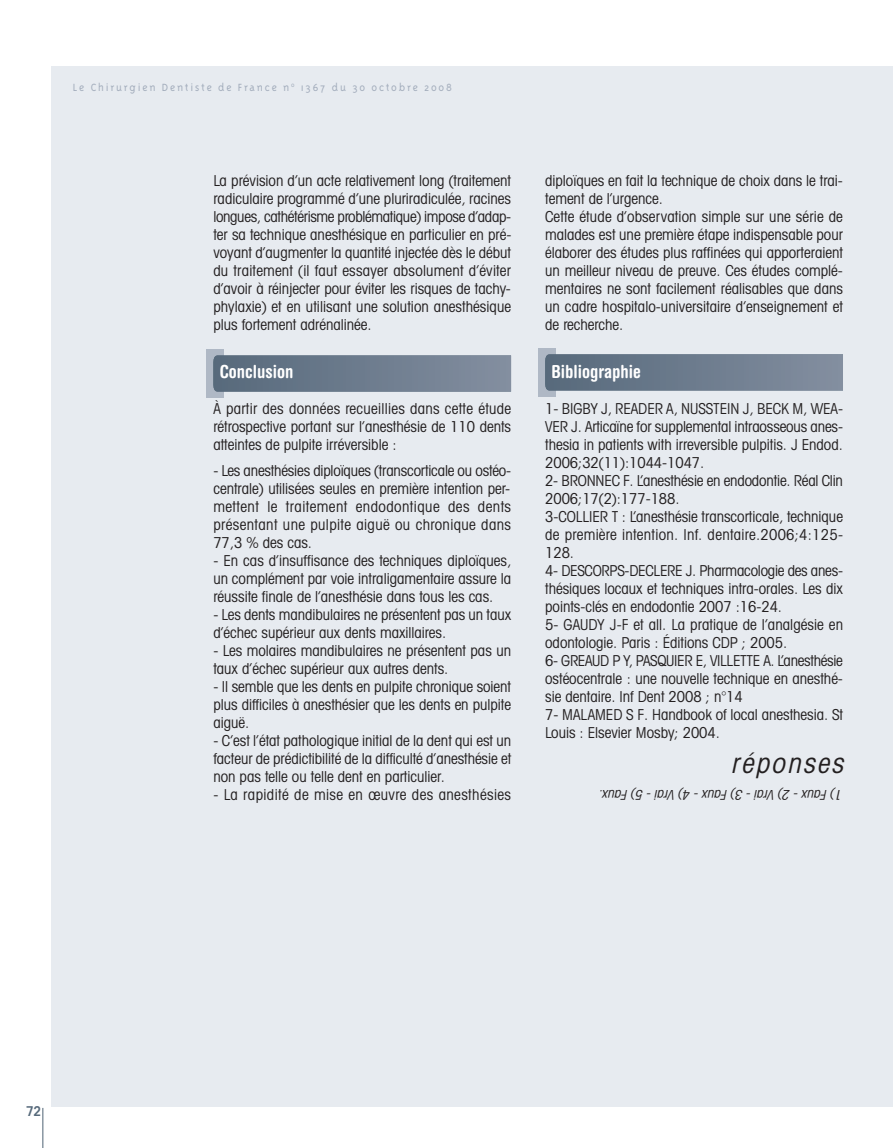
<style>
.page{position:relative;width:893px;height:1148px;background:#fff}
.page>*{position:absolute;margin:0;border:0;box-sizing:border-box;transform-origin:0 0}
.t1{font:italic condensed 27px "Avant Garde IT Cby BT";color:#231f20}
.t2{font:700 condensed 18px "Helvetica Rounded";color:#fff}
.t3{font:condensed 15px/18px "Avant Garde IT Cby BT";color:#231f20;text-align:justify}
.t4{font:condensed 15px "Avant Garde IT Cby BT";letter-spacing:.03em;color:#231f20}
.t5{font:italic condensed 13.5px "Avant Garde IT Cby BT";color:#231f20}
.t6{font:600 condensed 13.5px "Avant Garde IT Cby BT";color:#576a7b}
.t7{font:300 12px "Triplex";letter-spacing:.15em;color:#a3adbc}
</style>
<div class="page">
<div style="left:52px;top:67px;width:840px;height:1039px;background:#e7ebf0"></div>
<hr style="left:42px;top:1107px;width:1px;height:40px;background:#576a7b">
<div style="left:207px;top:349px;width:17px;height:49px;background:#afb8c5"></div>
<svg style="left:213px;top:355px;width:298px;height:36px;background:#6d7c8e"></svg>
<div style="left:539px;top:348px;width:17px;height:49px;background:#afb8c5"></div>
<svg style="left:545px;top:354px;width:298px;height:36px;background:#6d7c8d"></svg>
<p class="t7" style="left:73px;top:83px;width:380px">Le Chirurgien Dentiste de France n<sup>o</sup> 1367 du 30 octobre 2008</p>
<p class="t3" style="left:213px;top:173px;width:299px">La prévision d’un acte relativement long (traitement radiculaire programmé d’une pluriradiculée, racines longues, cathétérisme problématique) impose d’adap&shy;ter sa technique anesthésique en particulier en pré&shy;voyant d’augmenter la quantité injectée dès le début du traitement (il faut essayer absolument d’éviter d’avoir à réinjecter pour éviter les risques de tachy&shy;phylaxie) et en utilisant une solution anesthésique plus fortement adrénalinée.</p>
<p class="t2" style="left:220px;top:365px;width:75px">Conclusion</p>
<p class="t3" style="left:213px;top:401px;width:299px">À partir des données recueillies dans cette étude rétrospective portant sur l’anesthésie de 110 dents atteintes de pulpite irréversible :</p>
<p class="t3" style="left:213px;top:462px;width:299px">- Les anesthésies diploïques (transcorticale ou ostéo&shy;centrale) utilisées seules en première intention per&shy;mettent le traitement endodontique des dents présentant une pulpite aiguë ou chronique dans 77,3 % des cas.</p>
<p class="t3" style="left:213px;top:552px;width:299px">- En cas d’insuffisance des techniques diploïques, un complément par voie intraligamentaire assure la réussite finale de l’anesthésie dans tous les cas.</p>
<p class="t3" style="left:213px;top:606px;width:299px">- Les dents mandibulaires ne présentent pas un taux d’échec supérieur aux dents maxillaires.</p>
<p class="t3" style="left:213px;top:642px;width:299px">- Les molaires mandibulaires ne présentent pas un taux d’échec supérieur aux autres dents.</p>
<p class="t3" style="left:213px;top:678px;width:299px">- Il semble que les dents en pulpite chronique soient plus difficiles à anesthésier que les dents en pulpite aiguë.</p>
<p class="t3" style="left:213px;top:732px;width:299px">- C’est l’état pathologique initial de la dent qui est un facteur de prédictibilité de la difficulté d’anesthésie et non pas telle ou telle dent en particulier.</p>
<p class="t4" style="left:213px;top:788px;width:299px">- La rapidité de mise en œuvre des anesthésies</p>
<p class="t3" style="left:545px;top:173px;width:299px;text-align:left">diploïques en fait la technique de choix dans le trai&shy;tement de l’urgence.<br>Cette étude d’observation simple sur une série de malades est une première étape indispensable pour élaborer des études plus raffinées qui apporteraient un meilleur niveau de preuve. Ces études complé&shy;mentaires ne sont facilement réalisables que dans un cadre hospitalo-universitaire d’enseignement et de recherche.</p>
<p class="t2" style="left:551px;top:365px;width:91px">Bibliographie</p>
<p class="t3" style="left:545px;top:401px;width:299px;text-align:left">1- BIGBY J, READER A, NUSSTEIN J, BECK M, WEA-VER J. Articaïne for supplemental intraosseous anes&shy;thesia in patients with irreversible pulpitis. J Endod.<br>2006;32(11):1044-1047.<br>2- BRONNEC F. L’anesthésie en endodontie. Réal Clin 2006;17(2):177-188.<br>3-COLLIER T : L’anesthésie transcorticale, technique de première intention. Inf. dentaire.2006;4:125- 128.<br>4- DESCORPS-DECLERE J. Pharmacologie des anes&shy;thésiques locaux et techniques intra-orales. Les dix points-clés en endodontie 2007 :16-24.<br>5- GAUDY J-F et all. La pratique de l’analgésie en odontologie. Paris : Éditions CDP ; 2005.<br>6- GREAUD P Y, PASQUIER E, VILLETTE A. L’anesthésie ostéocentrale : une nouvelle technique en anesthé&shy;sie dentaire. Inf Dent 2008 ; n°14<br>7- MALAMED S F. Handbook of local anesthesia. St Louis : Elsevier Mosby; 2004.</p>
<h1 class="t1" style="left:731px;top:753px;width:119px">réponses</h1>
<p class="t5" style="left:843px;top:800px;width:248px;rotate:-180deg">1) Faux - 2) V rai - 3) Faux - 4) V rai - 5) Faux.</p>
<p class="t6" style="left:26px;top:1106px;width:17px">72</p>
</div>
